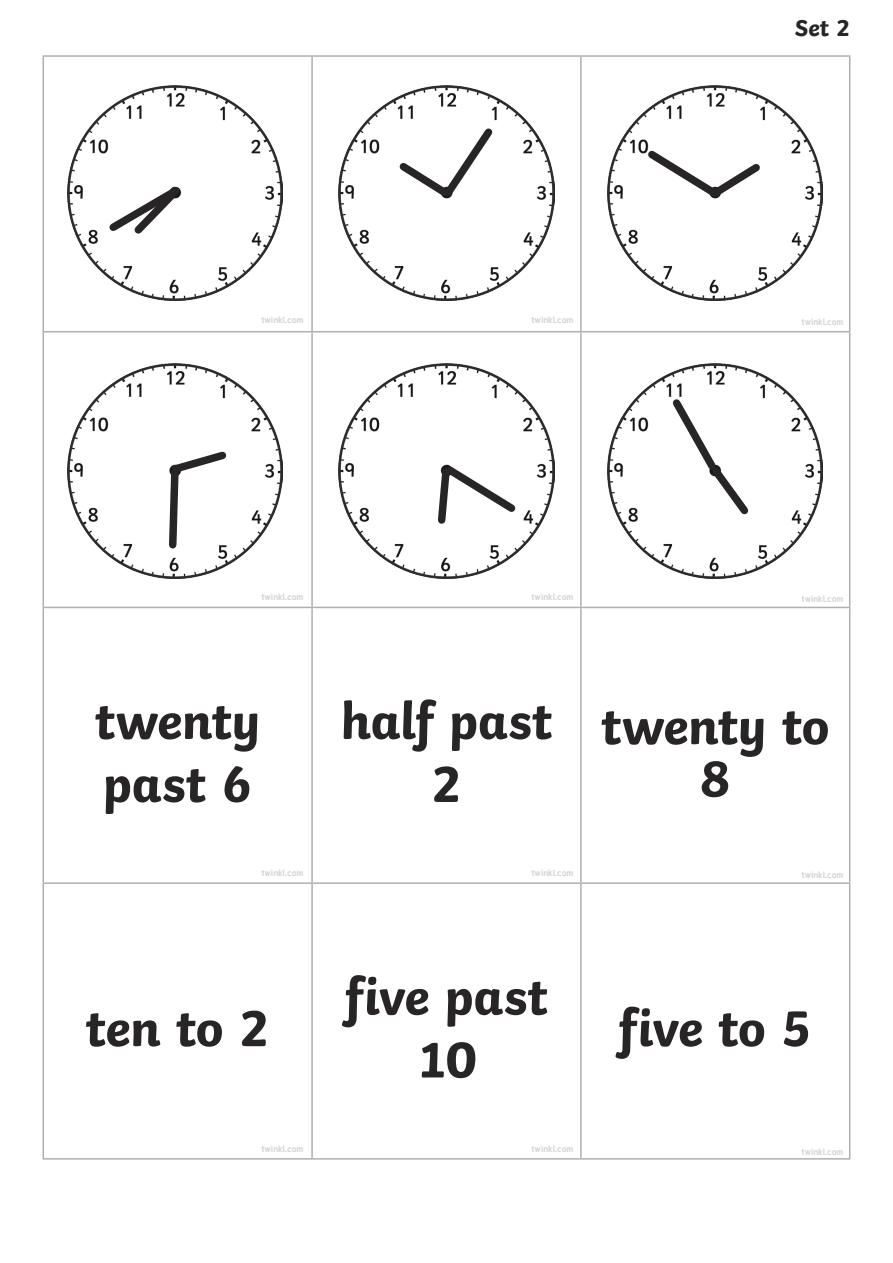
<style>
.page{position:relative;width:893px;height:1263px;background:#fff}
.page>*{position:absolute;margin:0;border:0;box-sizing:border-box;transform-origin:0 0}
.Heading_1{font:700 52.5px "Twinkl";letter-spacing:-.01em;color:#282526}
.Heading_3{font:700 24px "Twinkl";color:#282526}
.t1{font:700 9px "Tuffy";color:#d2d3d5}
</style>
<div class="page">
<hr style="left:43px;top:55px;width:269px;height:2px;background:#aeafb3">
<hr style="left:43px;top:57px;width:1px;height:274px;background:#aeafb3">
<hr style="left:312px;top:55px;width:269px;height:2px;background:#aeafb3">
<hr style="left:311px;top:57px;width:2px;height:274px;background:#aeafb3">
<hr style="left:581px;top:55px;width:269px;height:2px;background:#aeafb3">
<hr style="left:580px;top:57px;width:2px;height:274px;background:#aeafb3">
<hr style="left:849px;top:57px;width:1px;height:274px;background:#aeafb3">
<hr style="left:43px;top:331px;width:269px;height:1px;background:#aeafb3">
<hr style="left:43px;top:332px;width:1px;height:275px;background:#aeafb3">
<hr style="left:312px;top:331px;width:269px;height:1px;background:#aeafb3">
<hr style="left:311px;top:332px;width:2px;height:275px;background:#aeafb3">
<hr style="left:581px;top:331px;width:269px;height:1px;background:#aeafb3">
<hr style="left:580px;top:332px;width:2px;height:275px;background:#aeafb3">
<hr style="left:849px;top:332px;width:1px;height:275px;background:#aeafb3">
<hr style="left:43px;top:607px;width:269px;height:1px;background:#aeafb3">
<hr style="left:43px;top:608px;width:1px;height:274px;background:#aeafb3">
<hr style="left:312px;top:607px;width:269px;height:1px;background:#aeafb3">
<hr style="left:311px;top:608px;width:2px;height:274px;background:#aeafb3">
<hr style="left:581px;top:607px;width:269px;height:1px;background:#aeafb3">
<hr style="left:580px;top:608px;width:2px;height:274px;background:#aeafb3">
<hr style="left:849px;top:608px;width:1px;height:274px;background:#aeafb3">
<hr style="left:43px;top:882px;width:269px;height:2px;background:#aeafb3">
<hr style="left:43px;top:884px;width:1px;height:274px;background:#aeafb3">
<hr style="left:312px;top:882px;width:269px;height:2px;background:#aeafb3">
<hr style="left:311px;top:884px;width:2px;height:274px;background:#aeafb3">
<hr style="left:581px;top:882px;width:269px;height:2px;background:#aeafb3">
<hr style="left:580px;top:884px;width:2px;height:274px;background:#aeafb3">
<hr style="left:849px;top:884px;width:1px;height:274px;background:#aeafb3">
<hr style="left:43px;top:1158px;width:269px;height:1px;background:#aeafb3">
<hr style="left:312px;top:1158px;width:269px;height:1px;background:#aeafb3">
<hr style="left:581px;top:1158px;width:269px;height:1px;background:#aeafb3">
<img style="left:67px;top:85px;width:215px;height:215px">
<img style="left:67px;top:364px;width:215px;height:215px">
<img style="left:339px;top:85px;width:215px;height:215px">
<img style="left:339px;top:364px;width:215px;height:215px">
<img style="left:607px;top:85px;width:215px;height:215px">
<img style="left:607px;top:364px;width:215px;height:215px">
<svg style="left:103px;top:181px;width:83px;height:59px"></svg>
<svg style="left:165px;top:446px;width:67px;height:106px"></svg>
<svg style="left:641px;top:144px;width:125px;height:60px"></svg>
<svg style="left:393px;top:122px;width:106px;height:81px"></svg>
<svg style="left:433px;top:460px;width:89px;height:68px"></svg>
<svg style="left:666px;top:393px;width:89px;height:128px"></svg>
<p class="Heading_3" style="left:795px;top:8px;width:57px">Set 2</p>
<p class="t1" style="left:261px;top:313px;width:43px">twinkl.com</p>
<p class="t1" style="left:531px;top:313px;width:43px">twinkl.com</p>
<p class="t1" style="left:801px;top:315px;width:43px">twinkl.com</p>
<p class="t1" style="left:261px;top:589px;width:43px">twinkl.com</p>
<p class="t1" style="left:531px;top:589px;width:43px">twinkl.com</p>
<p class="t1" style="left:801px;top:591px;width:43px">twinkl.com</p>
<p class="Heading_1" style="left:95px;top:678px;width:167px">twenty</p>
<p class="Heading_1" style="left:103px;top:741px;width:151px">past 6</p>
<p class="Heading_1" style="left:341px;top:678px;width:213px">half past</p>
<p class="Heading_1" style="left:431px;top:741px;width:32px">2</p>
<p class="Heading_1" style="left:601px;top:683px;width:230px">twenty to</p>
<p class="Heading_1" style="left:700px;top:735px;width:32px">8</p>
<p class="t1" style="left:261px;top:866px;width:43px">twinkl.com</p>
<p class="t1" style="left:531px;top:866px;width:43px">twinkl.com</p>
<p class="t1" style="left:801px;top:868px;width:43px">twinkl.com</p>
<p class="Heading_1" style="left:86px;top:985px;width:186px">ten to 2</p>
<p class="Heading_1" style="left:345px;top:953px;width:204px">five past</p>
<p class="Heading_1" style="left:416px;top:1016px;width:62px">10</p>
<p class="Heading_1" style="left:619px;top:985px;width:195px">five to 5</p>
<p class="t1" style="left:261px;top:1142px;width:43px">twinkl.com</p>
<p class="t1" style="left:531px;top:1142px;width:43px">twinkl.com</p>
<p class="t1" style="left:801px;top:1144px;width:43px">twinkl.com</p>
</div>
